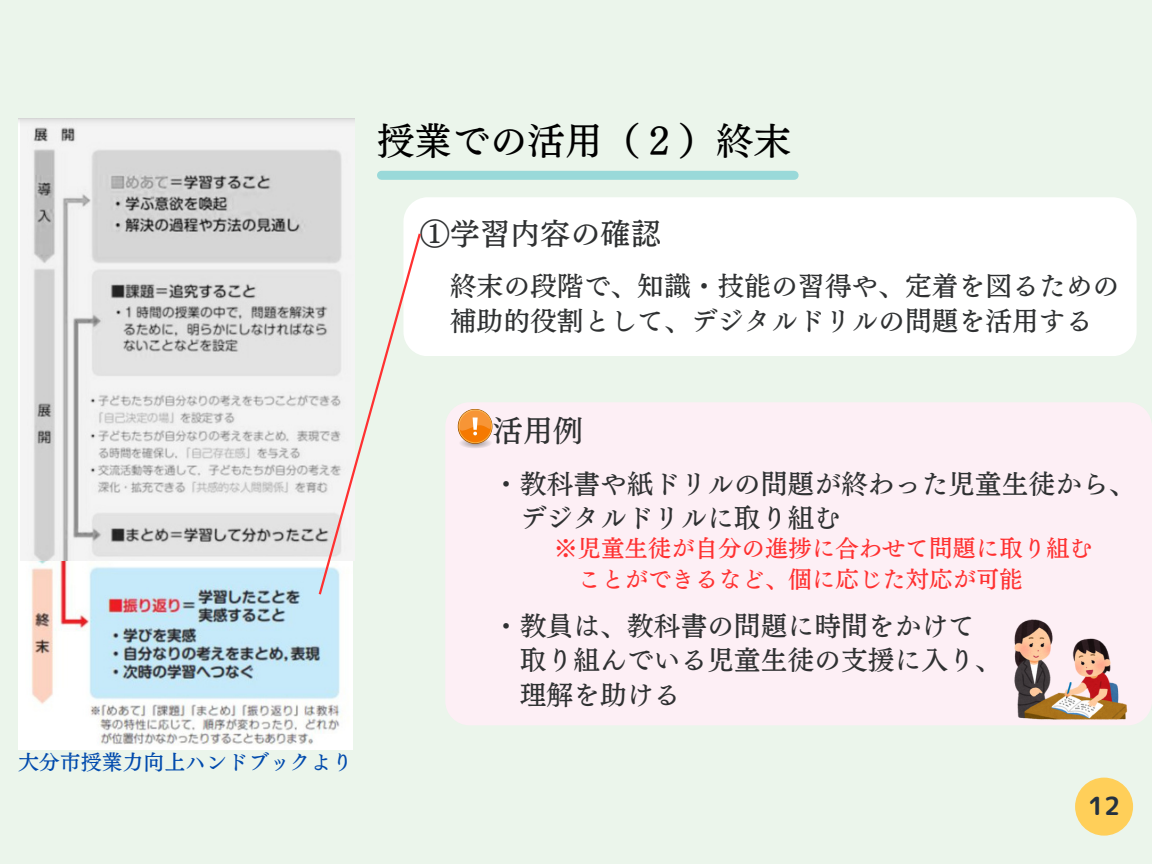
<style>
.page{position:relative;width:1152px;height:864px;background:#ebf5eb}
.page>*{position:absolute;margin:0;border:0;box-sizing:border-box;transform-origin:0 0}
.t1{font:37.65px "Canva Telop Min Pro N D";color:#000}
.t2{font:30.15px "Canva Telop Min Pro N D";color:#2f3132}
.t3{font:26.85px/34.5px "Canva Telop Min Pro N D";color:#2f3132}
.t4{font:25.05px "rounded mplus 1 p bold";color:#253140}
.t5{font:23.4px "Canva Telop Min Pro N D";color:#ff3131}
.t6{font:20.85px "Canva Telop Min Pro N D";color:#004aad}
</style>
<div class="page">
<div style="left:381px;top:171px;width:413px;height:9px;background:#99d9d9"></div>
<div style="left:403px;top:197px;width:734px;height:159px;background:#fff;border-radius:24px"></div>
<img style="left:18px;top:119px;width:334px;height:631px">
<div style="left:445px;top:402px;width:707px;height:323px;background:#fdeff5;border-radius:24px"></div>
<img style="left:21px;top:119px;width:334px;height:442px">
<svg style="left:317px;top:231px;width:104px;height:366px"></svg>
<svg style="left:458px;top:409px;width:35px;height:39px"></svg>
<img style="left:1014px;top:619px;width:114px;height:101px">
<div style="left:1075px;top:778px;width:58px;height:58px;background:#ffcf59;border-radius:50%"></div>
<p class="t1" style="left:377px;top:122px;width:416px">授業での活用（２）終末</p>
<p class="t2" style="left:420px;top:218px;width:243px">①学習内容の確認</p>
<p class="t3" style="left:450px;top:269px;width:671px">終末の段階で、知識・技能の習得や、定着を図るための補助的役割として、デジタルドリルの問題を活用する</p>
<p class="t6" style="left:18px;top:751px;width:336px">大分市授業力向上ハンドブックより</p>
<p class="t2" style="left:493px;top:416px;width:92px">活用例</p>
<p class="t3" style="left:493px;top:466px;width:644px">・教科書や紙ドリルの問題が終わった児童生徒から、</p>
<p class="t3" style="left:520px;top:501px;width:323px">デジタルドリルに取り組む</p>
<p class="t5" style="left:554px;top:536px;width:540px">※児童生徒が自分の進捗に合わせて問題に取り組む</p>
<p class="t5" style="left:578px;top:567px;width:447px">ことができるなど、個に応じた対応が可能</p>
<p class="t3" style="left:493px;top:608px;width:483px">・教員は、教科書の問題に時間をかけて</p>
<p class="t3" style="left:520px;top:643px;width:483px">取り組んでいる児童生徒の支援に入り、</p>
<p class="t3" style="left:520px;top:677px;width:162px">理解を助ける</p>
<p class="t4" style="left:1088px;top:788px;width:34px">12</p>
</div>
